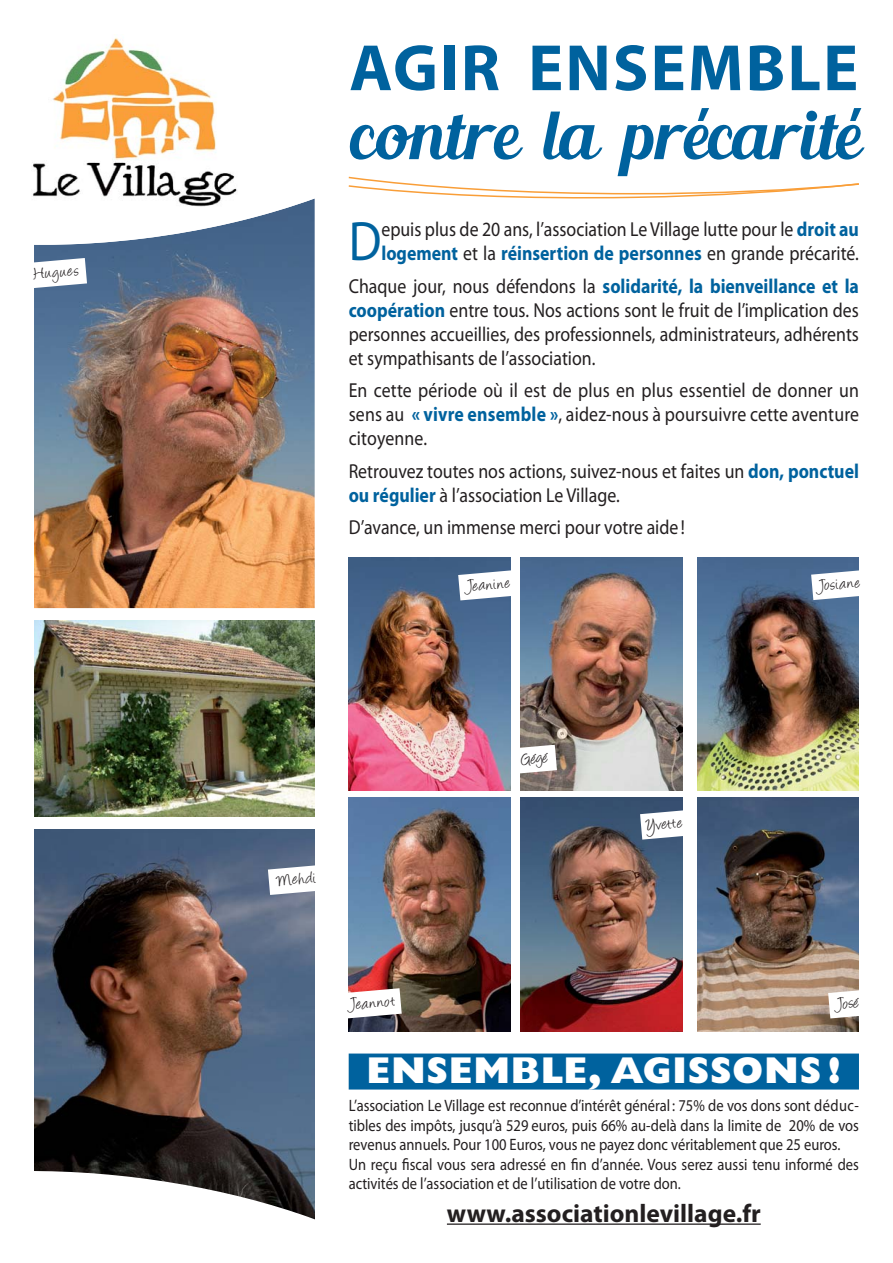
<style>
.page{position:relative;width:893px;height:1263px;background:#fff}
.page>*{position:absolute;margin:0;border:0;box-sizing:border-box;transform-origin:0 0}
.t1{font:67.95px "Blenda Script";color:#00629e}
.t2{font:700 66px "Myriad Pro";letter-spacing:.03em;color:#00629e}
.t3{font:55.8px "Myriad Pro";color:#00629e;scale:.88 1}
.t4{font:800 37.5px "Gill Sans";letter-spacing:.02em;color:#fff}
.t5{font:700 25.5px "Myriad Pro";color:#231f20}
.t6{font:20.25px/24px "Myriad Pro";color:#231f20;scale:.88 1}
.t7{font:18px "Angelina";color:#231f20}
.t8{font:16.5px/19.5px "Myriad Pro";color:#231f20;scale:.88 1}
.s1{font-weight:700;color:#00629e}
</style>
<div class="page">
<img style="left:34px;top:621px;width:281px;height:195px">
<img style="left:697px;top:797px;width:162px;height:234px">
<svg style="left:828px;top:990px;width:31px;height:28px"></svg>
<img style="left:34px;top:266px;width:281px;height:342px">
<img style="left:34px;top:829px;width:281px;height:323px">
<img style="left:521px;top:797px;width:161px;height:234px">
<img style="left:349px;top:797px;width:161px;height:234px">
<div style="left:349px;top:1053px;width:510px;height:36px;background:#00629e"></div>
<hr style="left:447px;top:1223px;width:314px;height:2px;background:#231f20">
<img style="left:521px;top:557px;width:161px;height:234px">
<img style="left:697px;top:557px;width:162px;height:234px">
<img style="left:349px;top:557px;width:161px;height:234px">
<svg style="left:34px;top:266px;width:53px;height:23px"></svg>
<svg style="left:268px;top:865px;width:47px;height:30px"></svg>
<svg style="left:458px;top:570px;width:53px;height:30px"></svg>
<svg style="left:811px;top:570px;width:48px;height:30px"></svg>
<svg style="left:520px;top:745px;width:37px;height:29px"></svg>
<svg style="left:348px;top:988px;width:54px;height:30px"></svg>
<svg style="left:640px;top:810px;width:43px;height:29px"></svg>
<svg style="left:34px;top:198px;width:281px;height:68px;fill:#47678c"></svg>
<img style="left:32px;top:38px;width:205px;height:176px">
<svg style="left:348px;top:176px;width:511px;height:23px"></svg>
<svg style="left:34px;top:1152px;width:466px;height:73px"></svg>
<p class="t7" style="left:33px;top:267px;width:47px;rotate:-5deg">Hugues</p>
<h2 class="t2" style="left:349px;top:43px;width:510px">AGIR ENSEMBLE</h2>
<h1 class="t1" style="left:349px;top:108px;width:512px">contre la précarité</h1>
<h3 class="t3" style="left:349px;top:221px;width:39px">D</h3>
<p class="t6" style="left:381px;top:220px;width:544px">epuis plus de 20 ans, l’association Le Village lutte pour le <span class="s1">droit au logement</span> et la <span class="s1">réinsertion de personnes</span> en grande précarité.</p>
<p class="t6" style="left:349px;top:276px;width:581px;text-align:justify">Chaque jour, nous défendons la <span class="s1">solidarité, la bienveillance et la coopération</span> entre tous. Nos actions sont le fruit de l’implication des personnes accueillies, des professionnels, administrateurs, adhérents et sympathisants de l’association.</p>
<p class="t6" style="left:349px;top:381px;width:581px;text-align:justify">En cette période où il est de plus en plus essentiel de donner un sens au <span class="s1">« vivre ensemble »</span>, aidez-nous à poursuivre cette aventure citoyenne.</p>
<p class="t6" style="left:349px;top:461px;width:581px">Retrouvez toutes nos actions, suivez-nous et faites un <span class="s1">don, ponctuel ou régulier</span> à l’association Le Village.</p>
<p class="t6" style="left:349px;top:518px;width:383px">D’avance, un immense merci pour votre aide !</p>
<p class="t7" style="left:467px;top:578px;width:44px;rotate:-5deg">Jeanine</p>
<p class="t7" style="left:819px;top:578px;width:42px;rotate:-5deg">Josiane</p>
<p class="t7" style="left:276px;top:873px;width:40px;rotate:-5deg">Mehdi</p>
<p class="t7" style="left:521px;top:752px;width:28px;rotate:-5deg">Gégé</p>
<p class="t7" style="left:646px;top:818px;width:38px;rotate:-5deg">Yvette</p>
<p class="t7" style="left:350px;top:997px;width:46px;rotate:-5deg">Jeannot</p>
<p class="t7" style="left:837px;top:996px;width:23px;rotate:-5deg">José</p>
<h3 class="t4" style="left:366px;top:1058px;width:476px">ENSEMBLE, AGISSONS !</h3>
<p class="t8" style="left:349px;top:1098px;width:581px">L’association Le Village est reconnue d’intérêt général : 75% de vos dons sont déduc&shy;tibles des impôts, jusqu’à 529 euros, puis 66% au-delà dans la limite de 20% de vos revenus annuels. Pour 100 Euros, vous ne payez donc véritablement que 25 euros.<br>Un reçu fiscal vous sera adressé en fin d’année. Vous serez aussi tenu informé des activités de l’association et de l’utilisation de votre don.</p>
<p class="t5" style="left:447px;top:1203px;width:315px">www.associationlevillage.fr</p>
</div>
